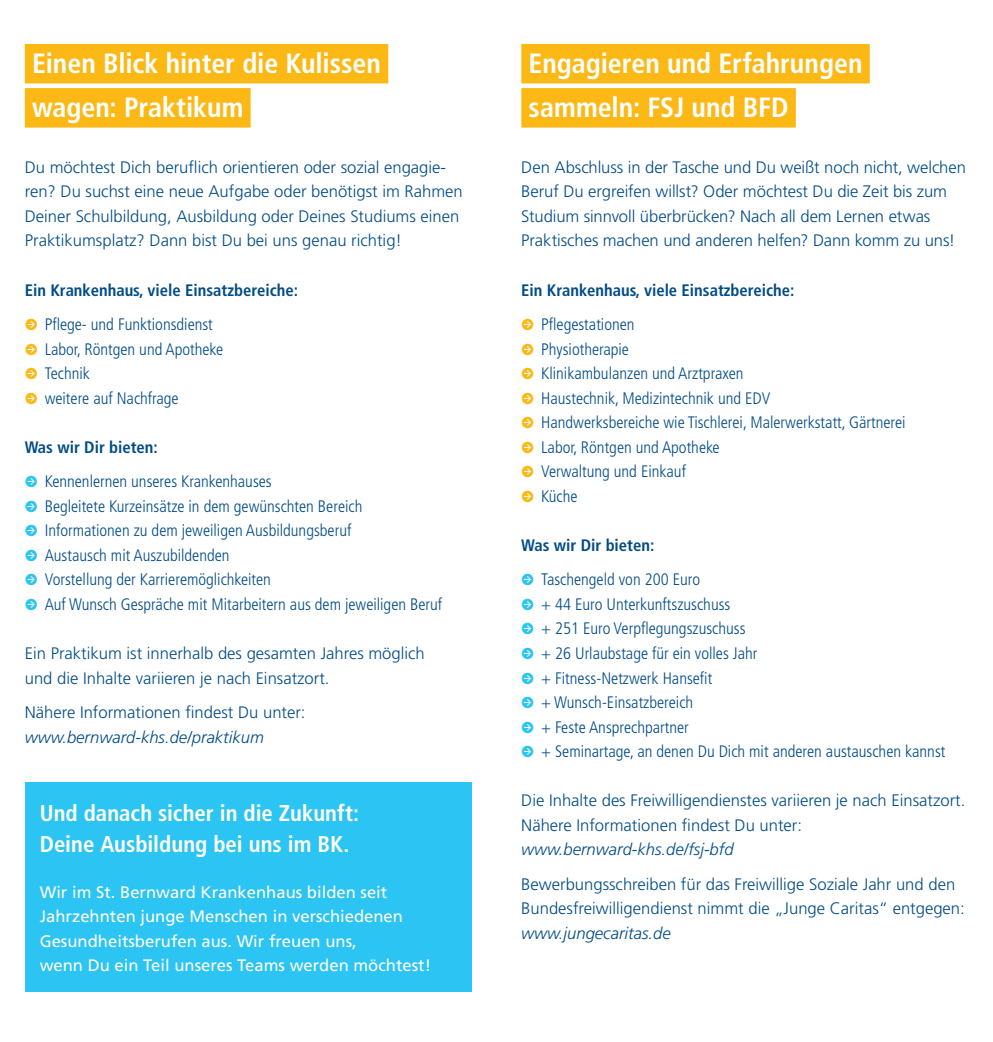
<style>
.page{position:relative;width:993px;height:1042px;background:#fff}
.page>*{position:absolute;margin:0;border:0;box-sizing:border-box;transform-origin:0 0}
.t1{font:700 condensed 27.82px/44.1px "Frutiger LT Std";color:#fff}
.t2{font:700 condensed 22.75px/31.5px "Frutiger LT Std";color:#fff}
.t3{font:300 condensed 16.62px "Frutiger LT Std";color:#004b87}
.t4{font:300 16.62px/24.5px "Frutiger LT Std";color:#004b87}
.t5{font:16.62px/24.5px "Frutiger LT Std";color:#fff}
.t6{font:700 condensed 16.62px "Frutiger LT Std";color:#004b87}
.t7{font:italic 300 16.62px "Frutiger LT Std";color:#004b87}
.s1{font-family:"Klavika";font-weight:400;font-stretch:normal;color:#fcb814}
.s2{font-family:"Klavika";font-weight:400;font-stretch:normal;color:#2bc4f3}
</style>
<div class="page">
<div style="left:521px;top:44px;width:348px;height:39px;background:#fcb814"></div>
<div style="left:521px;top:88px;width:274px;height:40px;background:#fcb814"></div>
<div style="left:25px;top:44px;width:363px;height:39px;background:#fcb814"></div>
<div style="left:25px;top:88px;width:225px;height:40px;background:#fcb814"></div>
<div style="left:25px;top:782px;width:446px;height:210px;background:#2bc4f3"></div>
<h1 class="t1" style="left:32px;top:41px;width:350px">Einen Blick hinter die Kulissen wagen: Praktikum</h1>
<p class="t4" style="left:25px;top:155px;width:439px">Du möchtest Dich beruflich orientieren oder sozial engagie&shy;ren? Du suchst eine neue Aufgabe oder benötigst im Rahmen Deiner Schulbildung, Ausbildung oder Deines Studiums einen Praktikumsplatz? Dann bist Du bei uns genau richtig!</p>
<p class="t6" style="left:25px;top:280px;width:275px">Ein Krankenhaus, viele Einsatzbereiche:</p>
<p class="t3" style="left:25px;top:315px;width:189px"><span class="s1">•</span> Pflege- und Funktionsdienst</p>
<p class="t3" style="left:25px;top:339px;width:200px"><span class="s1">•</span> Labor, Röntgen und Apotheke</p>
<p class="t3" style="left:25px;top:364px;width:67px"><span class="s1">•</span> Technik</p>
<p class="t3" style="left:25px;top:388px;width:155px"><span class="s1">•</span> weitere auf Nachfrage</p>
<p class="t6" style="left:25px;top:437px;width:134px">Was wir Dir bieten:</p>
<p class="t3" style="left:25px;top:472px;width:248px"><span class="s2">•</span> Kennenlernen unseres Krankenhauses</p>
<p class="t3" style="left:25px;top:497px;width:339px"><span class="s2">•</span> Begleitete Kurzeinsätze in dem gewünschten Bereich</p>
<p class="t3" style="left:25px;top:521px;width:328px"><span class="s2">•</span> Informationen zu dem jeweiligen Ausbildungsberuf</p>
<p class="t3" style="left:25px;top:546px;width:206px"><span class="s2">•</span> Austausch mit Auszubildenden</p>
<p class="t3" style="left:25px;top:570px;width:247px"><span class="s2">•</span> Vorstellung der Karrieremöglichkeiten</p>
<p class="t3" style="left:25px;top:595px;width:419px"><span class="s2">•</span> Auf Wunsch Gespräche mit Mitarbeitern aus dem jeweiligen Beruf</p>
<p class="t4" style="left:25px;top:641px;width:401px">Ein Praktikum ist innerhalb des gesamten Jahres möglich und die Inhalte variieren je nach Einsatzort.</p>
<p class="t4" style="left:25px;top:700px;width:282px">Nähere Informationen findest Du unter:</p>
<p class="t7" style="left:25px;top:727px;width:240px">www.bernward-khs.de/praktikum</p>
<h2 class="t2" style="left:40px;top:797px;width:321px">Und danach sicher in die Zukunft:<br>Deine Ausbildung bei uns im BK.</h2>
<p class="t5" style="left:40px;top:880px;width:393px">Wir im St. Bernward Krankenhaus bilden seit Jahrzehnten junge Menschen in verschiedenen Gesundheitsberufen aus. Wir freuen uns,<br>wenn Du ein Teil unseres Teams werden möchtest!</p>
<h1 class="t1" style="left:528px;top:41px;width:335px">Engagieren und Erfahrungen sammeln: FSJ und BFD</h1>
<p class="t4" style="left:521px;top:155px;width:446px">Den Abschluss in der Tasche und Du weißt noch nicht, welchen Beruf Du ergreifen willst? Oder möchtest Du die Zeit bis zum Studium sinnvoll überbrücken? Nach all dem Lernen etwas Praktisches machen und anderen helfen? Dann komm zu uns!</p>
<p class="t6" style="left:521px;top:280px;width:275px">Ein Krankenhaus, viele Einsatzbereiche:</p>
<p class="t3" style="left:521px;top:315px;width:115px"><span class="s1">•</span> Pflegestationen</p>
<p class="t3" style="left:521px;top:339px;width:109px"><span class="s1">•</span> Physiotherapie</p>
<p class="t3" style="left:521px;top:364px;width:224px"><span class="s1">•</span> Klinikambulanzen und Arztpraxen</p>
<p class="t3" style="left:521px;top:388px;width:250px"><span class="s1">•</span> Haustechnik, Medizintechnik und EDV</p>
<p class="t3" style="left:521px;top:413px;width:386px"><span class="s1">•</span> Handwerksbereiche wie Tischlerei, Malerwerkstatt, Gärtnerei</p>
<p class="t3" style="left:521px;top:437px;width:200px"><span class="s1">•</span> Labor, Röntgen und Apotheke</p>
<p class="t3" style="left:521px;top:462px;width:166px"><span class="s1">•</span> Verwaltung und Einkauf</p>
<p class="t3" style="left:521px;top:486px;width:58px"><span class="s1">•</span> Küche</p>
<p class="t6" style="left:521px;top:535px;width:134px">Was wir Dir bieten:</p>
<p class="t3" style="left:521px;top:570px;width:180px"><span class="s2">•</span> Taschengeld von 200 Euro</p>
<p class="t3" style="left:521px;top:595px;width:210px"><span class="s2">•</span> + 44 Euro Unterkunftszuschuss</p>
<p class="t3" style="left:521px;top:619px;width:226px"><span class="s2">•</span> + 251 Euro Verpflegungszuschuss</p>
<p class="t3" style="left:521px;top:644px;width:237px"><span class="s2">•</span> + 26 Urlaubstage für ein volles Jahr</p>
<p class="t3" style="left:521px;top:668px;width:192px"><span class="s2">•</span> + Fitness-Netzwerk Hansefit</p>
<p class="t3" style="left:521px;top:693px;width:173px"><span class="s2">•</span> + Wunsch-Einsatzbereich</p>
<p class="t3" style="left:521px;top:717px;width:169px"><span class="s2">•</span> + Feste Ansprechpartner</p>
<p class="t3" style="left:521px;top:742px;width:425px"><span class="s2">•</span> + Seminartage, an denen Du Dich mit anderen austauschen kannst</p>
<p class="t4" style="left:521px;top:788px;width:445px">Die Inhalte des Freiwilligendienstes variieren je nach Einsatzort.<br>Nähere Informationen findest Du unter:</p>
<p class="t7" style="left:521px;top:840px;width:214px">www.bernward-khs.de/fsj-bfd</p>
<p class="t4" style="left:521px;top:872px;width:445px">Bewerbungsschreiben für das Freiwillige Soziale Jahr und den<br>Bundesfreiwilligendienst nimmt die „Junge Caritas“ entgegen:</p>
<p class="t7" style="left:521px;top:923px;width:151px">www.jungecaritas.de</p>
</div>
